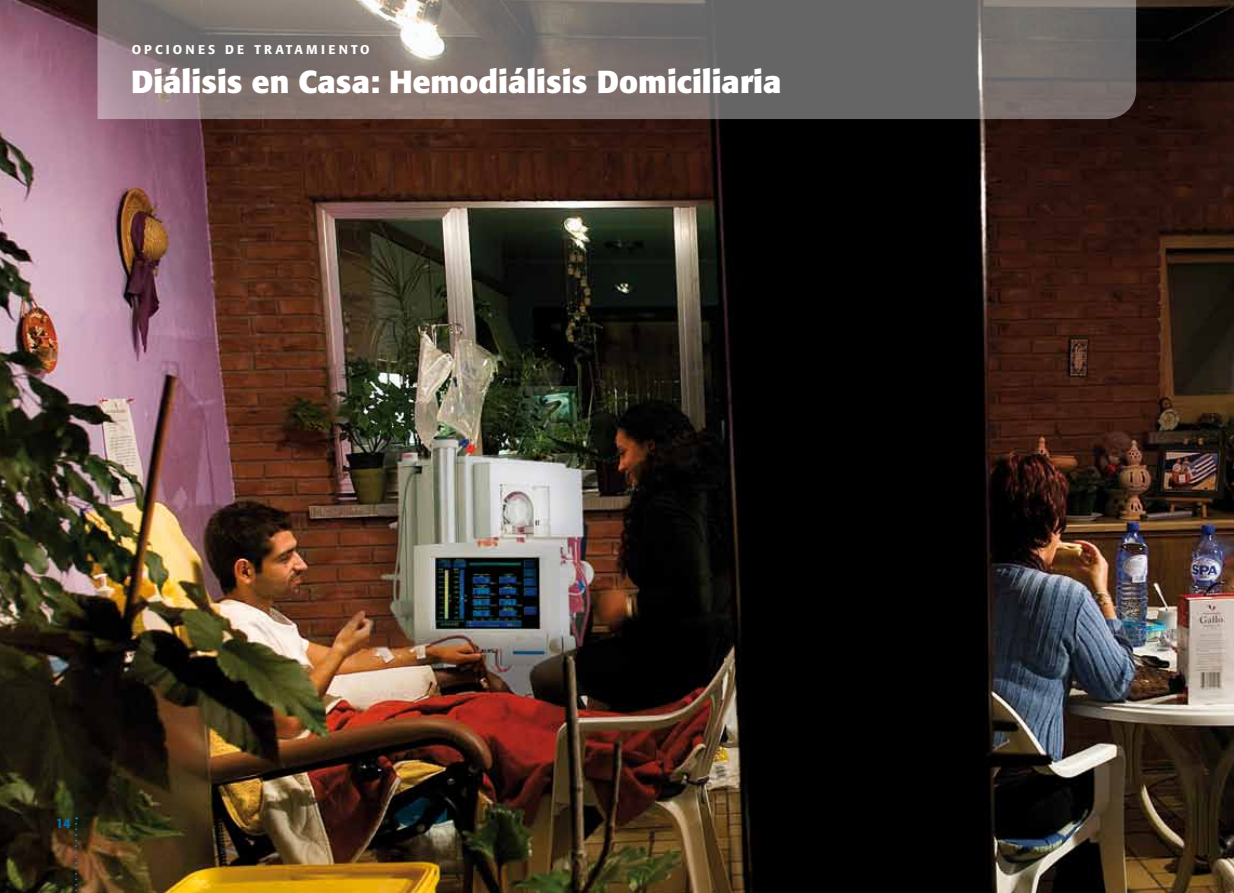
<style>
.page{position:relative;width:1234px;height:893px;background:#fff}
.page>*{position:absolute;margin:0;border:0;box-sizing:border-box;transform-origin:0 0}
.t1{font:700 31.5px "Formata";color:#fff}
.t2{font:500 13.5px "Formata";color:#006dac}
.t3{font:500 12.6px "Formata";letter-spacing:.25em;color:#fff}
</style>
<div class="page">
<img style="left:0;top:0;width:1233px;height:893px">
<svg style="left:97px;top:0;width:1038px;height:119px;background:#7a726f"></svg>
<svg style="left:75px;top:817px;width:2px;height:76px"></svg>
<p class="t3" style="left:132px;top:42px;width:239px">OPCIONES DE TRATAMIENTO</p>
<p class="t1" style="left:131px;top:62px;width:651px">Diálisis en Casa: Hemodiálisis Domiciliaria</p>
<p class="t2" style="left:56px;top:815px;width:17px">14</p>
</div>
